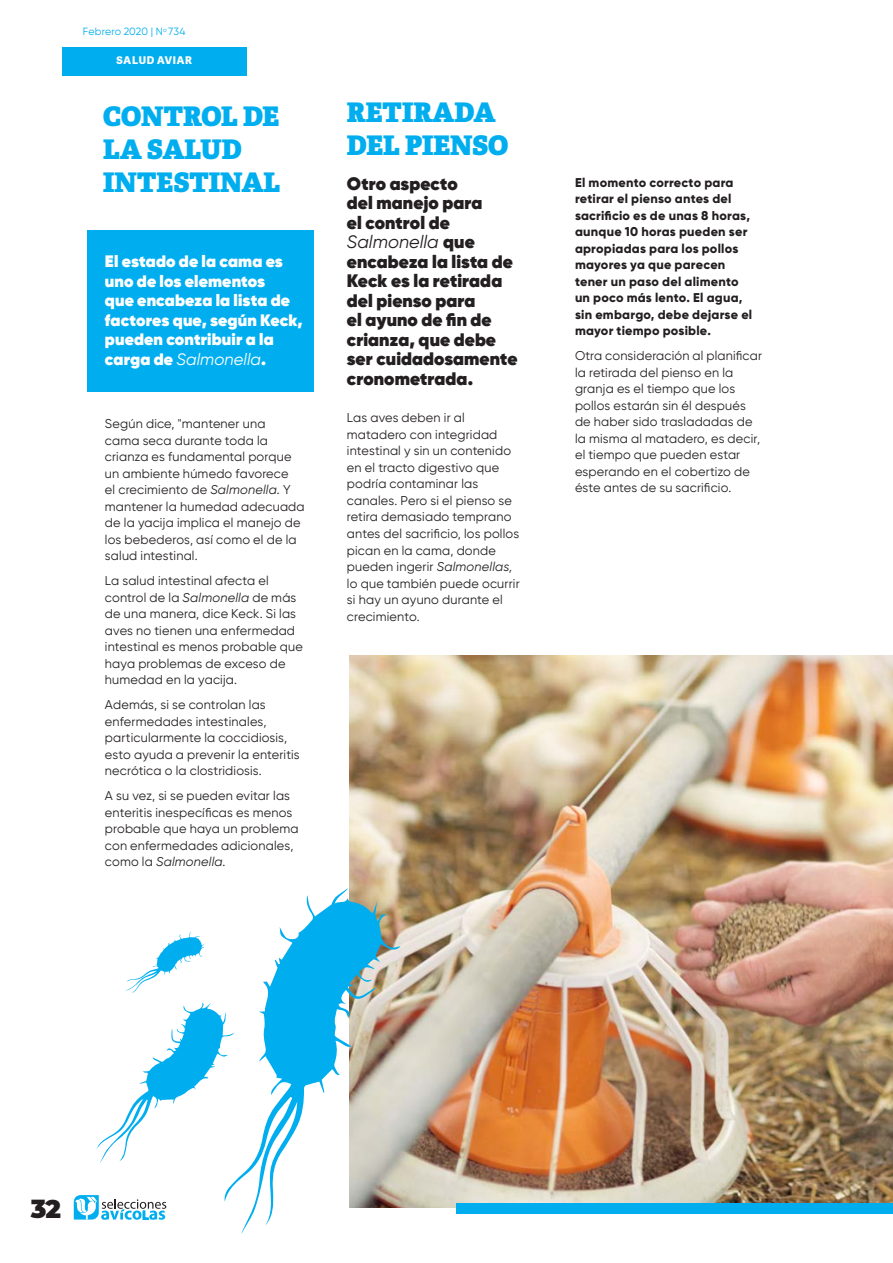
<style>
.page{position:relative;width:893px;height:1263px;background:#fff}
.page>*{position:absolute;margin:0;border:0;box-sizing:border-box;transform-origin:0 0}
.Titulo{font:800 27px/33px "Adelle";letter-spacing:-.005em;color:#00aeef}
.t1{font:900 25.5px "Montserrat";color:#231f20}
.Texto_básico{font:800 18px/19.5px "Gilroy";letter-spacing:.005em;color:#231f20}
.Texto_básico-2{font:800 16.5px/19.5px "Gilroy";letter-spacing:.01em;color:#fff}
.Texto_básico-3{font:12.75px/16.5px "Gilroy";letter-spacing:.015em;color:#231f20}
.Texto_básico-4{font:800 12.75px/16.5px "Gilroy";letter-spacing:.015em;color:#231f20}
.t2{font:10.5px "Gilroy";letter-spacing:.015em;color:#00aeef}
.t3{font:800 10.5px "Adelle Sans";letter-spacing:.07em;color:#fff}
.s1{font-weight:400;font-style:italic}
.s2{font-style:italic}
</style>
<div class="page">
<svg style="left:74px;top:1195px;width:92px;height:25px"></svg>
<img style="left:349px;top:656px;width:544px;height:551px">
<div style="left:456px;top:1203px;width:437px;height:11px;background:#00aeef"></div>
<div style="left:87px;top:231px;width:227px;height:161px;background:#00aeef"></div>
<svg style="left:224px;top:888px;width:177px;height:345px"></svg>
<svg style="left:97px;top:1002px;width:138px;height:161px"></svg>
<svg style="left:125px;top:932px;width:80px;height:61px"></svg>
<div style="left:62px;top:47px;width:185px;height:28px;background:#00aeef"></div>
<p class="t2" style="left:83px;top:25px;width:104px">Febrero 2020 | N<sup>o</sup> 734</p>
<p class="t3" style="left:117px;top:54px;width:77px">SALUD AVIAR</p>
<p class="Titulo" style="left:103px;top:100px;width:179px">CONTROL DE<br>LA SALUD<br>INTESTINAL</p>
<p class="Titulo" style="left:347px;top:96px;width:163px">RETIRADA<br>DEL PIENSO</p>
<p class="Texto_básico" style="left:347px;top:174px;width:172px">Otro aspecto<br>del manejo para<br>el control de<br><span class="s1">Salmonella</span> que encabeza la lista de<br>Keck es la retirada del pienso para<br>el ayuno de fin de crianza, que debe ser cuidadosamente cronometrada.</p>
<p class="Texto_básico-2" style="left:105px;top:252px;width:199px">El estado de la cama es uno de los elementos<br>que encabeza la lista de factores que, según Keck, pueden contribuir a la carga de <span class="s1">Salmonella</span>.</p>
<p class="Texto_básico-3" style="left:105px;top:415px;width:201px">Según dice, "mantener una<br>cama seca durante toda la crianza es fundamental porque un ambiente húmedo favorece<br>el crecimiento de <span class="s2">Salmonella.</span> Y mantener la humedad adecuada de la yacija implica el manejo de los bebederos, así como el de la salud intestinal.</p>
<p class="Texto_básico-3" style="left:105px;top:572px;width:200px">La salud intestinal afecta el control de la <span class="s2">Salmonella</span> de más de una manera, dice Keck. Si las aves no tienen una enfermedad intestinal es menos probable que haya problemas de exceso de humedad en la yacija.</p>
<p class="Texto_básico-3" style="left:105px;top:696px;width:196px">Además, si se controlan las enfermedades intestinales, particularmente la coccidiosis, esto ayuda a prevenir la enteritis necrótica o la clostridiosis.</p>
<p class="Texto_básico-3" style="left:105px;top:787px;width:195px">A su vez, si se pueden evitar las enteritis inespecíficas es menos probable que haya un problema con enfermedades adicionales, como la <span class="s2">Salmonella</span>.</p>
<p class="Texto_básico-3" style="left:347px;top:410px;width:174px">Las aves deben ir al matadero con integridad intestinal y sin un contenido en el tracto digestivo que podría contaminar las canales. Pero si el pienso se retira demasiado temprano antes del sacrificio, los pollos pican en la cama, donde pueden ingerir <span class="s2">Salmonellas, </span>lo que también puede ocurrir si hay un ayuno durante el crecimiento.</p>
<p class="Texto_básico-4" style="left:575px;top:174px;width:179px">El momento correcto para retirar el pienso antes del sacrificio es de unas 8 horas, aunque 10 horas pueden ser apropiadas para los pollos mayores ya que parecen tener un paso del alimento un poco más lento. El agua, sin embargo, debe dejarse el mayor tiempo posible.</p>
<p class="Texto_básico-3" style="left:575px;top:347px;width:189px">Otra consideración al planificar la retirada del pienso en la granja es el tiempo que los pollos estarán sin él después de haber sido trasladadas de la misma al matadero, es decir, el tiempo que pueden estar esperando en el cobertizo de éste antes de su sacrificio.</p>
<h2 class="t1" style="left:31px;top:1189px;width:32px">32</h2>
</div>
